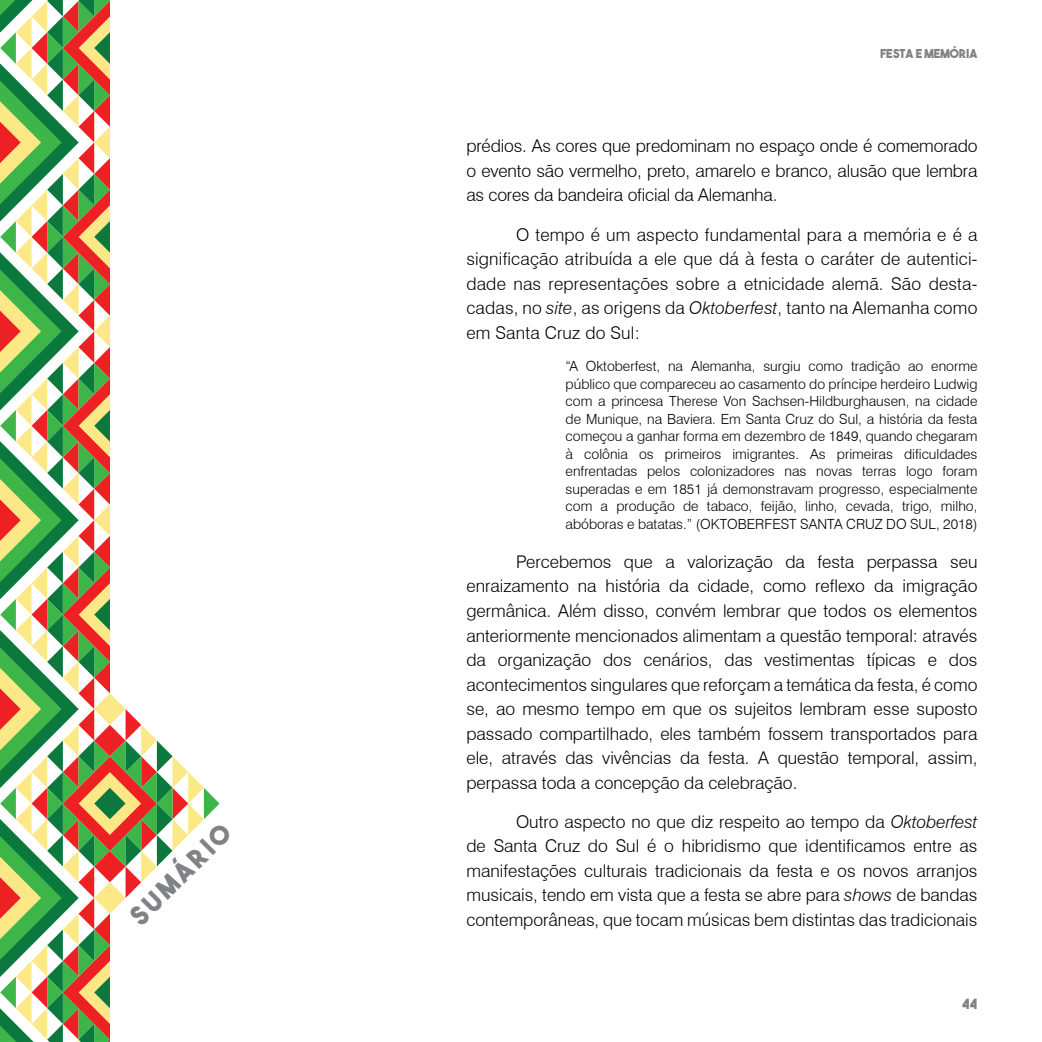
<style>
.page{position:relative;width:1042px;height:1042px;background:#fff}
.page>*{position:absolute;margin:0;border:0;box-sizing:border-box;transform-origin:0 0}
.t1{font:26.25px "The Bold Font";color:#808285}
.t2{font:300 17.5px/24.5px "Swiss 721 BT";color:#000;text-align:justify}
.t3{font:300 14px/17.5px "Swiss 721 BT";color:#000;text-align:justify}
.t4{font:14px "The Bold Font";color:#808285}
.t5{font:12.25px "The Bold Font";color:#808285}
.s1{font-style:italic}
</style>
<div class="page">
<svg style="left:0;top:0;width:220px;height:1042px"></svg>
<h1 class="t1" style="left:123px;top:908px;width:131px;rotate:-45deg">SUMÁRIO</h1>
<p class="t5" style="left:880px;top:46px;width:99px">FESTA E MEMÓRIA</p>
<p class="t2" style="left:466px;top:134px;width:512px">prédios. As cores que predominam no espaço onde é comemorado o evento são vermelho, preto, amarelo e branco, alusão que lembra as cores da bandeira oficial da Alemanha.</p>
<p class="t2" style="left:466px;top:222px;width:512px;text-indent:50px">O tempo é um aspecto fundamental para a memória e é a significação atribuída a ele que dá à festa o caráter de autentici&shy;dade nas representações sobre a etnicidade alemã. São desta&shy;cadas, no <span class="s1">site</span>, as origens da <span class="s1">Oktoberfest</span>, tanto na Alemanha como em Santa Cruz do Sul:</p>
<p class="t3" style="left:566px;top:357px;width:413px">“A Oktoberfest, na Alemanha, surgiu como tradição ao enorme público que compareceu ao casamento do príncipe herdeiro Ludwig com a princesa Therese Von Sachsen-Hildburghausen, na cidade de Munique, na Baviera. Em Santa Cruz do Sul, a história da festa começou a ganhar forma em dezembro de 1849, quando chegaram à colônia os primeiros imigrantes. As primeiras dificuldades enfrentadas pelos colonizadores nas novas terras logo foram superadas e em 1851 já demonstravam progresso, especialmente com a produção de tabaco, feijão, linho, cevada, trigo, milho, abóboras e batatas.” (OKTOBERFEST SANTA CRUZ DO SUL, 2018)</p>
<p class="t2" style="left:466px;top:549px;width:512px;text-indent:50px">Percebemos que a valorização da festa perpassa seu enraizamento na história da cidade, como reflexo da imigração germânica. Além disso, convém lembrar que todos os elementos anteriormente mencionados alimentam a questão temporal: através da organização dos cenários, das vestimentas típicas e dos acontecimentos singulares que reforçam a temática da festa, é como se, ao mesmo tempo em que os sujeitos lembram esse suposto passado compartilhado, eles também fossem transportados para ele, através das vivências da festa. A questão temporal, assim, perpassa toda a concepção da celebração.</p>
<p class="t2" style="left:466px;top:809px;width:512px;text-indent:50px">Outro aspecto no que diz respeito ao tempo da <span class="s1">Oktoberfest </span>de Santa Cruz do Sul é o hibridismo que identificamos entre as manifestações culturais tradicionais da festa e os novos arranjos musicais, tendo em vista que a festa se abre para <span class="s1">shows</span> de bandas contemporâneas, que tocam músicas bem distintas das tradicionais</p>
<p class="t4" style="left:961px;top:995px;width:17px">44</p>
</div>
